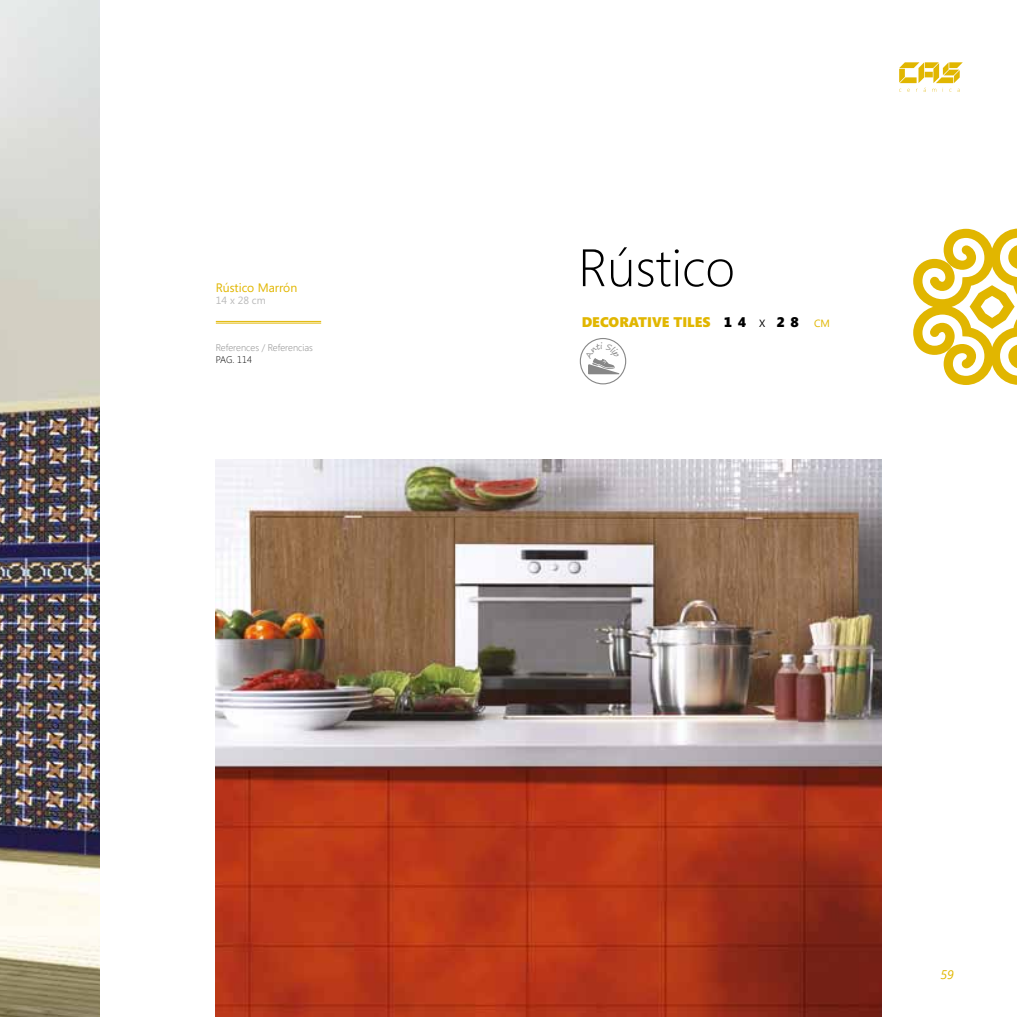
<style>
.page{position:relative;width:1017px;height:1017px;background:#fff}
.page>*{position:absolute;margin:0;border:0;box-sizing:border-box;transform-origin:0 0}
.t1{font:300 52.5px "Segoe";color:#000}
.t2{font:900 14px "Segoe";color:#e1b600}
.t3{font:12.25px "Segoe";color:#e1b600}
.t4{font:italic 12.25px "Open Sans";color:#e1b600}
.t5{font:10.5px "Segoe";color:#bababa}
.t6{font:300 9.62px/12.2px "Segoe";color:#878787}
.s1{color:#000}
.s2{font-weight:400;font-size:10.5px;color:#000}
.s3{font-weight:400;font-size:10.5px}
</style>
<div class="page">
<svg style="left:899px;top:62px;width:64px;height:30px"></svg>
<svg style="left:913px;top:229px;width:104px;height:156px"></svg>
<img style="left:0;top:0;width:99px;height:1017px">
<div style="left:580px;top:338px;width:46px;height:46px;border:1px solid #878787;border-radius:50%"></div>
<hr style="left:216px;top:323px;width:105px;height:1px;background:#e1b600">
<hr style="left:216px;top:321px;width:105px;height:1px;background:#e1b600">
<img style="left:216px;top:460px;width:666px;height:557px">
<svg style="left:585px;top:342px;width:35px;height:32px"></svg>
<p class="t3" style="left:216px;top:279px;width:83px">Rústico Marrón</p>
<p class="t5" style="left:216px;top:293px;width:51px">14 x 28 cm</p>
<p class="t6" style="left:216px;top:342px;width:99px">References / Referencias<br><span class="s1">PAG. 114</span></p>
<p class="t1" style="left:578px;top:237px;width:158px">Rústico</p>
<h2 class="t2" style="left:582px;top:313px;width:250px">DECORATIVE TILES <span class="s1">1 4</span> <span class="s2">X</span> <span class="s1">2 8</span> <span class="s3">CM</span></h2>
<p class="t4" style="left:940px;top:966px;width:15px">59</p>
</div>
